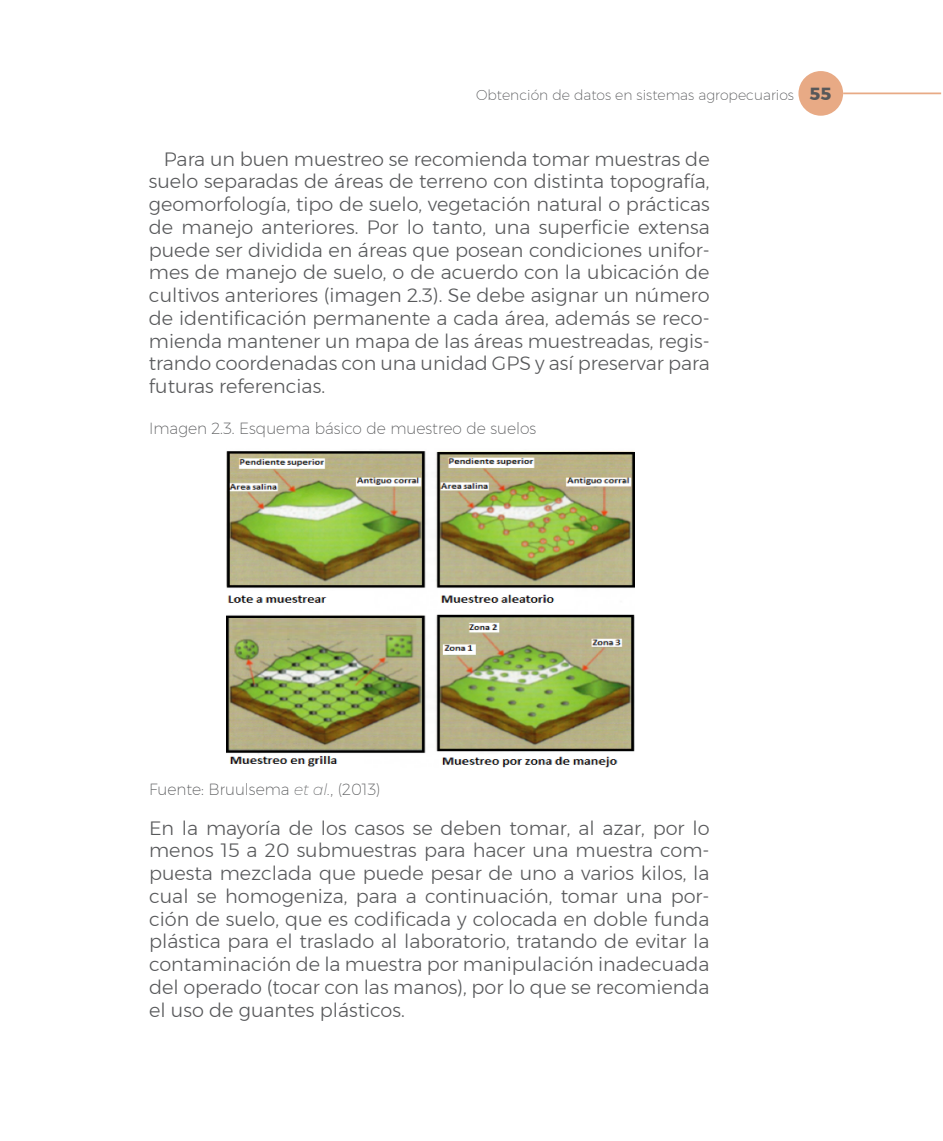
<style>
.page{position:relative;width:943px;height:1141px;background:#fff}
.page>*{position:absolute;margin:0;border:0;box-sizing:border-box;transform-origin:0 0}
.body_sangria{font:300 19.25px/22.8px "Montserrat";color:#57585a;text-align:justify}
.body{font:300 19.25px/22.8px "Montserrat";color:#57585a;text-align:justify}
.pie_de_foto{font:200 15.75px "Montserrat";color:#57585a}
.t1{font:200 14px "Montserrat";color:#57585a}
.s1{font-weight:700;font-size:17.5px}
.s2{font-style:italic}
</style>
<div class="page">
<div style="left:798px;top:71px;width:45px;height:45px;background:#e8aa85;border-radius:50%"></div>
<hr style="left:843px;top:93px;width:98px;height:1px;background:#e8aa85">
<img style="left:226px;top:451px;width:408px;height:317px">
<p class="t1" style="left:476px;top:84px;width:357px">Obtención de datos en sistemas agropecuarios <span class="s1">55</span></p>
<p class="body_sangria" style="left:149px;top:147px;width:562px;text-indent:15px">Para un buen muestreo se recomienda tomar muestras de suelo separadas de áreas de terreno con distinta topografía, geomorfología, tipo de suelo, vegetación natural o prácticas de manejo anteriores. Por lo tanto, una superficie extensa puede ser dividida en áreas que posean condiciones unifor&shy;mes de manejo de suelo, o de acuerdo con la ubicación de cultivos anteriores (imagen 2.3). Se debe asignar un número de identificación permanente a cada área, además se reco&shy;mienda mantener un mapa de las áreas muestreadas, regis&shy;trando coordenadas con una unidad GPS y así preservar para futuras referencias.</p>
<p class="pie_de_foto" style="left:149px;top:417px;width:388px">Imagen 2.3. Esquema básico de muestreo de suelos</p>
<p class="pie_de_foto" style="left:149px;top:777px;width:233px">Fuente: Bruulsema <span class="s2">et al.</span>, (2013)</p>
<p class="body" style="left:149px;top:816px;width:562px">En la mayoría de los casos se deben tomar, al azar, por lo menos 15 a 20 submuestras para hacer una muestra com&shy;puesta mezclada que puede pesar de uno a varios kilos, la cual se homogeniza, para a continuación, tomar una por&shy;ción de suelo, que es codificada y colocada en doble funda plástica para el traslado al laboratorio, tratando de evitar la contaminación de la muestra por manipulación inadecuada del operado (tocar con las manos), por lo que se recomienda el uso de guantes plásticos.</p>
</div>
